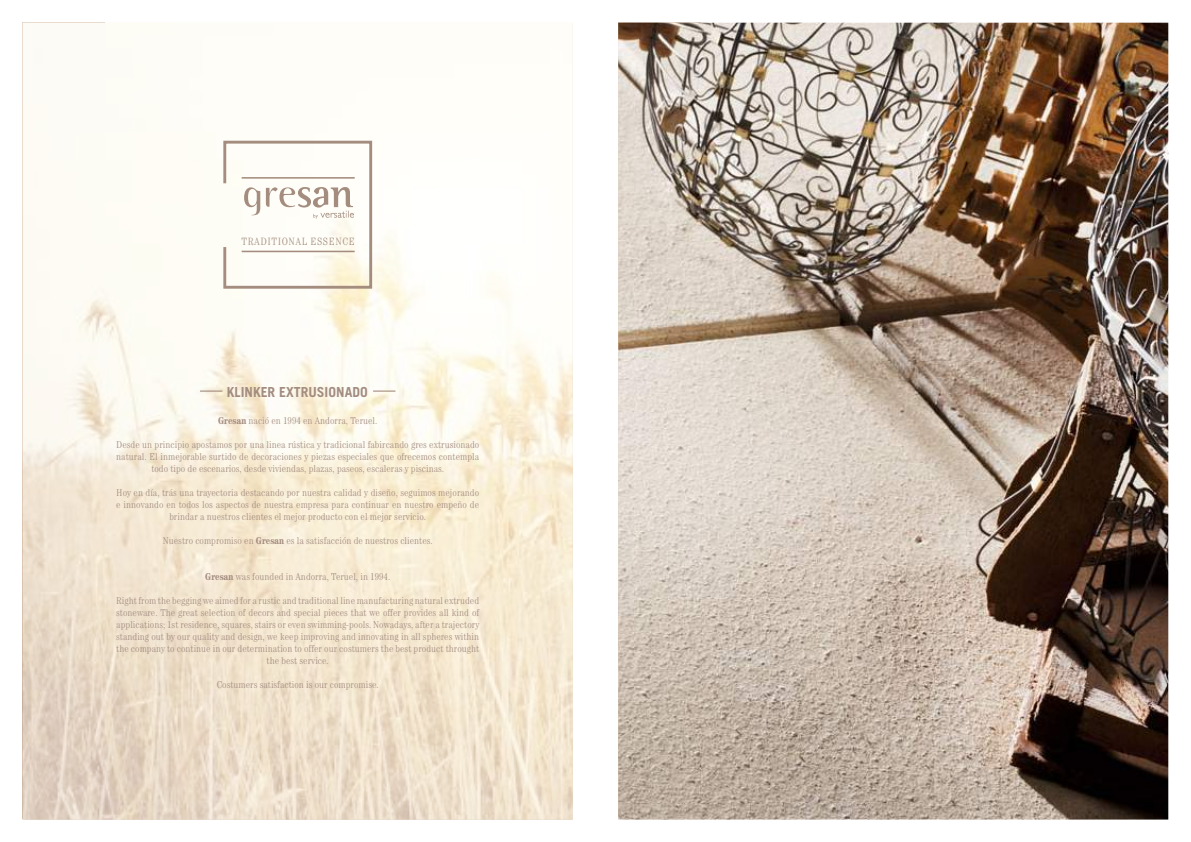
<style>
.page{position:relative;width:1191px;height:842px;background:#fff}
.page>*{position:absolute;margin:0;border:0;box-sizing:border-box;transform-origin:0 0}
.t1{font:700 13.9px "Trade Gothic";color:#a38c80}
.t2{font:300 condensed 10.6px "Century";letter-spacing:.05em;color:#a48d7f}
.t3{font:300 condensed 10px/12px "Century";color:#a38c80;text-align:center}
.s1{font-weight:700}
</style>
<div class="page">
<svg style="left:23px;top:49px;width:549px;height:770px"></svg>
<svg style="left:222px;top:139px;width:151px;height:151px"></svg>
<img style="left:618px;top:23px;width:550px;height:796px">
<hr style="left:373px;top:390px;width:22px;height:2px;background:#a38c80">
<hr style="left:200px;top:390px;width:22px;height:2px;background:#a38c80">
<p class="t2" style="left:242px;top:235px;width:115px">TRADITIONAL ESSENCE</p>
<h1 class="t1" style="left:227px;top:384px;width:142px">KLINKER EXTRUSIONADO</h1>
<p class="t3" style="left:218px;top:415px;width:161px"><span class="s1">Gresan</span> nació en 1994 en Andorra, Teruel.</p>
<p class="t3" style="left:116px;top:439px;width:364px">Desde un principio apostamos por una linea rústica y tradicional fabircando gres extrusionado natural. El inmejorable surtido de decoraciones y piezas especiales que ofrecemos contempla todo tipo de escenarios, desde viviendas, plazas, paseos, escaleras y piscinas.</p>
<p class="t3" style="left:116px;top:487px;width:364px">Hoy en día, trás una trayectoria destacando por nuestra calidad y diseño, seguimos mejorando e innovando en todos los aspectos de nuestra empresa para continuar en nuestro empeño de brindar a nuestros clientes el mejor producto con el mejor servicio.</p>
<p class="t3" style="left:163px;top:535px;width:271px">Nuestro compromiso en <span class="s1">Gresan</span> es la satisfacción de nuestros clientes.</p>
<p class="t3" style="left:205px;top:571px;width:186px"><span class="s1">Gresan</span> was founded in Andorra, Teruel, in 1994.</p>
<p class="t3" style="left:116px;top:595px;width:364px">Right from the begging we aimed for a rustic and traditional line manufacturing natural extruded stoneware. The great selection of decors and special pieces that we offer provides all kind of applications; 1st residence, squares, stairs or even swimming-pools. Nowadays, after a trajectory standing out by our quality and design, we keep improving and innovating in all spheres within the company to continue in our determination to offer our costumers the best product throught the best service.</p>
<p class="t3" style="left:217px;top:679px;width:163px">Costumers satisfaction is our compromise.</p>
</div>
